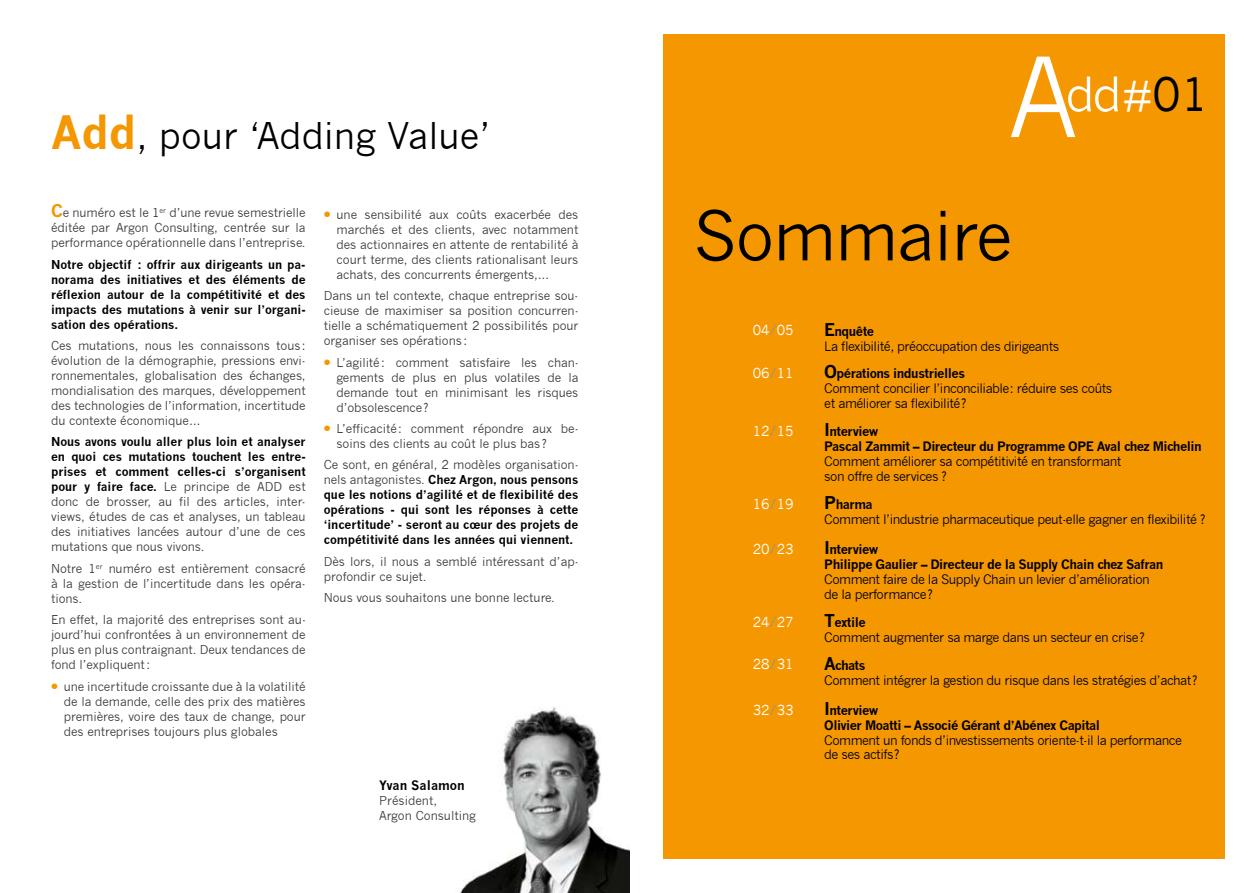
<style>
.page{position:relative;width:1259px;height:893px;background:#fff}
.page>*{position:absolute;margin:0;border:0;box-sizing:border-box;transform-origin:0 0}
.t1{font:67.5px "News Gothic";letter-spacing:-.02em;color:#000}
.t2{font:45px "News Gothic";color:#000}
.t3{font:36px "News Gothic";color:#000}
.t4{font:13.5px "News Gothic";color:#fff}
.t5{font:12.75px/15px "News Gothic";letter-spacing:-.04em;color:#000}
.t6{font:700 12.75px/15px "News Gothic";letter-spacing:-.04em;color:#000}
.t7{font:700 12.75px "News Gothic";color:#000}
.t8{font:12px/15px "News Gothic";letter-spacing:-.005em;color:#3a3a39;text-align:justify}
.t9{font:700 12px/15px "News Gothic";letter-spacing:-.005em;color:#000;text-align:justify}
.s1{font-weight:700;font-size:45px;color:#f49700}
.s2{font-weight:700;font-size:17.25px;color:#f49700}
.s3{font-weight:700;color:#000}
.s4{font-weight:700;font-size:19.5px;color:#f49700}
.s5{font-weight:400;color:#3a3a39}
.s6{color:#fff}
.s7{color:#89949b}
.s8{font-weight:700;font-size:17.25px}
.s9{font-weight:700}
.s10{font-size:17.25px}
</style>
<div class="page">
<img style="left:460px;top:707px;width:169px;height:186px">
<div style="left:663px;top:34px;width:562px;height:825px;background:#f49700"></div>
<svg style="left:1011px;top:57px;width:107px;height:80px"></svg>
<h3 class="t3" style="left:51px;top:122px;width:441px"><span class="s1">Add</span>, pour ‘Adding Value’</h3>
<p class="t8" style="left:51px;top:206px;width:256px"><span class="s2">C</span>e numéro est le 1<sup>er</sup> d’une revue semestrielle éditée par Argon Consulting, centrée sur la performance opérationnelle dans l’entreprise.</p>
<p class="t9" style="left:51px;top:258px;width:256px">Notre objectif : offrir aux dirigeants un pa&shy;norama des initiatives et des éléments de réflexion autour de la compétitivité et des impacts des mutations à venir sur l’organi&shy;sation des opérations.</p>
<p class="t8" style="left:51px;top:339px;width:256px">Ces mutations, nous les connaissons tous : évolution de la démographie, pressions envi&shy;ronnementales, globalisation des échanges, mondialisation des marques, développement des technologies de l’information, incertitude du contexte économique…</p>
<p class="t8" style="left:51px;top:436px;width:256px"><span class="s3">Nous avons voulu aller plus loin et analyser en quoi ces mutations touchent les entre&shy;prises et comment celles-ci s’organisent pour y faire face.</span> Le principe de ADD est donc de brosser, au fil des articles, inter&shy;views, études de cas et analyses, un tableau des initiatives lancées autour d’une de ces mutations que nous vivons.</p>
<p class="t8" style="left:51px;top:562px;width:256px">Notre 1<sup>er</sup> numéro est entièrement consacré à la gestion de l’incertitude dans les opéra&shy;tions.</p>
<p class="t8" style="left:51px;top:613px;width:256px">En effet, la majorité des entreprises sont au&shy;jourd’hui confrontées à un environnement de plus en plus contraignant. Deux tendances de fond l’expliquent :</p>
<p class="t8" style="left:64px;top:680px;width:243px;text-indent:-13px"><span class="s4">•</span> une incertitude croissante due à la volatilité de la demande, celle des prix des matières premières, voire des taux de change, pour des entreprises toujours plus globales</p>
<p class="t8" style="left:336px;top:208px;width:243px;text-indent:-13px"><span class="s4">•</span> une sensibilité aux coûts exacerbée des marchés et des clients, avec notamment des actionnaires en attente de rentabilité à court terme, des clients rationalisant leurs achats, des concurrents émergents,…</p>
<p class="t8" style="left:324px;top:290px;width:256px">Dans un tel contexte, chaque entreprise sou&shy;cieuse de maximiser sa position concurren&shy;tielle a schématiquement 2 possibilités pour organiser ses opérations :</p>
<p class="t8" style="left:336px;top:356px;width:243px;text-indent:-13px"><span class="s4">•</span> L’agilité : comment satisfaire les chan&shy;gements de plus en plus volatiles de la demande tout en minimisant les risques d’obsolescence ?</p>
<p class="t8" style="left:336px;top:422px;width:243px;text-indent:-13px"><span class="s4">•</span> L’efficacité : comment répondre aux be&shy;soins des clients au coût le plus bas ?</p>
<p class="t9" style="left:324px;top:459px;width:256px"><span class="s5">Ce sont, en général, 2 modèles organisation&shy;nels antagonistes.</span> Chez Argon, nous pensons que les notions d’agilité et de flexibilité des opérations - qui sont les réponses à cette ‘incertitude’ - seront au cœur des projets de compétitivité dans les années qui viennent.</p>
<p class="t8" style="left:324px;top:555px;width:256px">Dès lors, il nous a semblé intéressant d’ap&shy;profondir ce sujet.</p>
<p class="t8" style="left:324px;top:591px;width:233px">Nous vous souhaitons une bonne lecture.</p>
<p class="t7" style="left:379px;top:780px;width:87px">Yvan Salamon</p>
<p class="t8" style="left:379px;top:794px;width:99px">Président,<br>Argon Consulting</p>
<h1 class="t1" style="left:693px;top:209px;width:321px">Sommaire</h1>
<h2 class="t2" style="left:1122px;top:77px;width:88px"><span class="s6">#</span>01</h2>
<p class="t4" style="left:753px;top:325px;width:42px">04<span class="s7">/</span>05</p>
<p class="t4" style="left:753px;top:368px;width:42px">06<span class="s7">/</span>11</p>
<p class="t4" style="left:753px;top:426px;width:42px">12<span class="s7">/</span>15</p>
<p class="t4" style="left:753px;top:499px;width:42px">16<span class="s7">/</span>19</p>
<p class="t4" style="left:753px;top:544px;width:42px">20<span class="s7">/</span>23</p>
<p class="t4" style="left:753px;top:617px;width:42px">24<span class="s7">/</span>27</p>
<p class="t4" style="left:753px;top:659px;width:42px">28<span class="s7">/</span>31</p>
<p class="t4" style="left:753px;top:704px;width:42px">32<span class="s7">/</span>33</p>
<p class="t5" style="left:824px;top:325px;width:236px"><span class="s8">E</span><span class="s9">nquête<br></span>La flexibilité, préoccupation des dirigeants</p>
<p class="t5" style="left:824px;top:367px;width:290px"><span class="s8">O</span><span class="s9">pérations industrielles<br></span>Comment concilier l’inconciliable : réduire ses coûts et améliorer sa flexibilité ?</p>
<p class="t6" style="left:824px;top:425px;width:379px"><span class="s10">I</span>nterview<br>Pascal Zammit – Directeur du Programme OPE Aval chez Michelin</p>
<p class="t5" style="left:824px;top:455px;width:299px">Comment améliorer sa compétitivité en transformant son offre de services ?</p>
<p class="t5" style="left:824px;top:498px;width:382px"><span class="s8">P</span><span class="s9">harma<br></span>Comment l’industrie pharmaceutique peut-elle gagner en flexibilité ?</p>
<p class="t6" style="left:824px;top:543px;width:341px"><span class="s10">I</span>nterview<br>Philippe Gaulier – Directeur de la Supply Chain chez Safran</p>
<p class="t5" style="left:824px;top:573px;width:327px">Comment faire de la Supply Chain un levier d’amélioration de la performance ?</p>
<p class="t5" style="left:824px;top:616px;width:322px"><span class="s8">T</span><span class="s9">extile<br></span>Comment augmenter sa marge dans un secteur en crise ?</p>
<p class="t5" style="left:824px;top:658px;width:375px"><span class="s8">A</span><span class="s9">chats<br></span>Comment intégrer la gestion du risque dans les stratégies d’achat ?</p>
<p class="t6" style="left:824px;top:703px;width:277px"><span class="s10">I</span>nterview<br>Olivier Moatti – Associé Gérant d’Abénex Capital</p>
<p class="t5" style="left:824px;top:733px;width:359px">Comment un fonds d’investissements oriente-t-il la performance de ses actifs ?</p>
</div>
